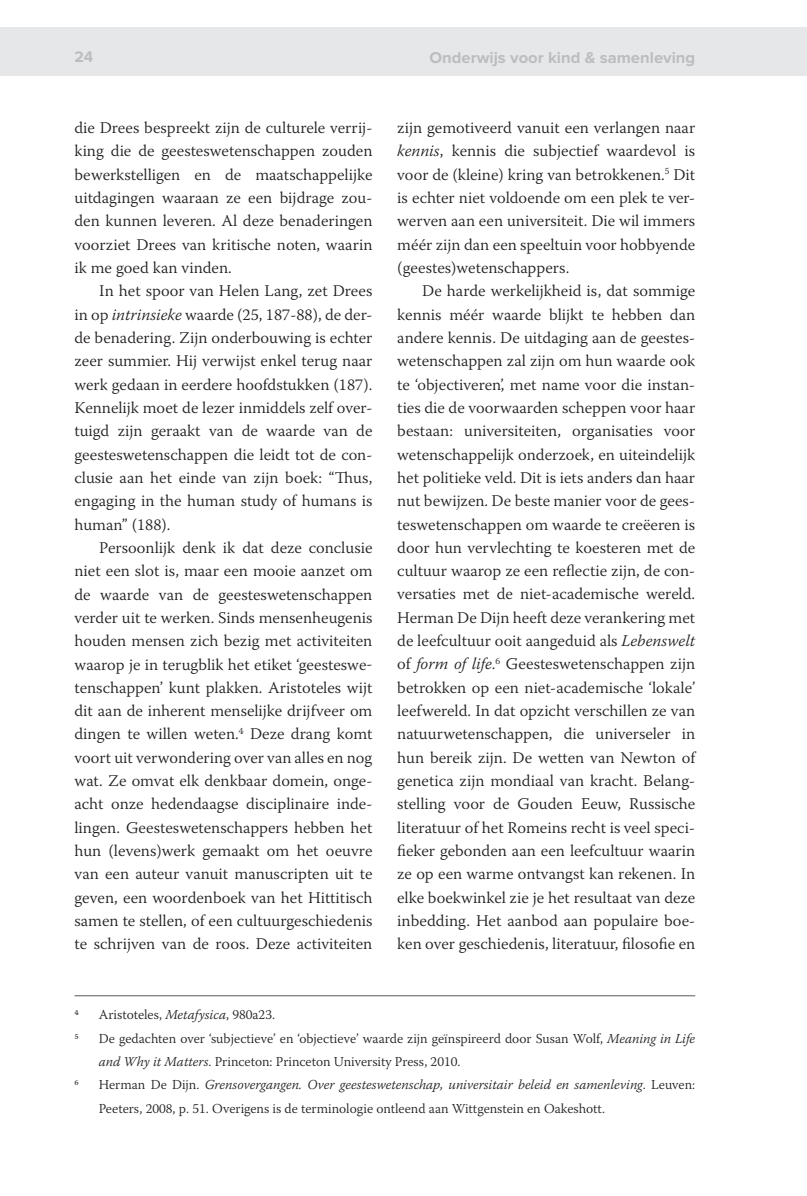
<style>
.page{position:relative;width:807px;height:1196px;background:#fff}
.page>*{position:absolute;margin:0;border:0;box-sizing:border-box;transform-origin:0 0}
.t1{font:300 16.28px/23.3px "Warnock Pro";color:#231f20;text-align:justify}
.t2{font:700 16.28px "Proxima Nova";color:#bcbdc0}
.t3{font:700 15.75px "Proxima Nova";color:#bcbdc0}
.t4{font:300 13.65px/23.3px "Warnock Pro";color:#231f20}
.s1{font-style:italic}
</style>
<div class="page">
<div style="left:0;top:27px;width:806px;height:49px;background:#e6e7e9"></div>
<hr style="left:74px;top:995px;width:620px;height:1px;background:#57585a">
<p class="t3" style="left:74px;top:47px;width:20px">24</p>
<p class="t2" style="left:429px;top:48px;width:267px">Onderwijs voor kind &amp; samenleving</p>
<p class="t1" style="left:74px;top:116px;width:299px">die Drees bespreekt zijn de culturele verrij&shy;king die de geesteswetenschappen zouden bewerkstelligen en de maatschappelijke uitdagingen waaraan ze een bijdrage zou&shy;den kunnen leveren. Al deze benaderingen voorziet Drees van kritische noten, waarin ik me goed kan vinden.</p>
<p class="t1" style="left:74px;top:279px;width:299px;text-indent:25px">In het spoor van Helen Lang, zet Drees in op <span class="s1">intrinsieke</span> waarde (25, 187-88), de der&shy;de benadering. Zijn onderbouwing is echter zeer summier. Hij verwijst enkel terug naar werk gedaan in eerdere hoofdstukken (187).<br>Kennelijk moet de lezer inmiddels zelf over&shy;tuigd zijn geraakt van de waarde van de geesteswetenschappen die leidt tot de con&shy;clusie aan het einde van zijn boek: “Thus, engaging in the human study of humans is human” (188).</p>
<p class="t1" style="left:74px;top:535px;width:299px;text-indent:25px">Persoonlijk denk ik dat deze conclusie niet een slot is, maar een mooie aanzet om de waarde van de geesteswetenschappen verder uit te werken. Sinds mensenheugenis houden mensen zich bezig met activiteiten waarop je in terugblik het etiket ‘geesteswe&shy;tenschappen’ kunt plakken. Aristoteles wijt dit aan de inherent menselijke drijfveer om dingen te willen weten.<sup>4</sup> Deze drang komt voort uit verwondering over van alles en nog wat. Ze omvat elk denkbaar domein, onge&shy;acht onze hedendaagse disciplinaire inde&shy;lingen. Geesteswetenschappers hebben het hun (levens)werk gemaakt om het oeuvre van een auteur vanuit manuscripten uit te geven, een woordenboek van het Hittitisch samen te stellen, of een cultuurgeschiedenis te schrijven van de roos. Deze activiteiten</p>
<p class="t1" style="left:397px;top:116px;width:299px">zijn gemotiveerd vanuit een verlangen naar <span class="s1">kennis</span>, kennis die subjectief waardevol is voor de (kleine) kring van betrokkenen.<sup>5</sup> Dit is echter niet voldoende om een plek te ver&shy;werven aan een universiteit. Die wil immers méér zijn dan een speeltuin voor hobbyende (geestes)wetenschappers.</p>
<p class="t1" style="left:397px;top:279px;width:299px;text-indent:25px">De harde werkelijkheid is, dat sommige kennis méér waarde blijkt te hebben dan andere kennis. De uitdaging aan de geestes&shy;wetenschappen zal zijn om hun waarde ook te ‘objectiveren’, met name voor die instan&shy;ties die de voorwaarden scheppen voor haar bestaan: universiteiten, organisaties voor wetenschappelijk onderzoek, en uiteindelijk het politieke veld. Dit is iets anders dan haar nut bewijzen. De beste manier voor de gees&shy;teswetenschappen om waarde te creëeren is door hun vervlechting te koesteren met de cultuur waarop ze een reflectie zijn, de con&shy;versaties met de niet-academische wereld.<br>Herman De Dijn heeft deze verankering met de leefcultuur ooit aangeduid als <span class="s1">Lebenswelt </span>of <span class="s1">form of life</span>.<sup>6</sup> Geesteswetenschappen zijn betrokken op een niet-academische ‘lokale’ leefwereld. In dat opzicht verschillen ze van natuurwetenschappen, die universeler in hun bereik zijn. De wetten van Newton of genetica zijn mondiaal van kracht. Belang&shy;stelling voor de Gouden Eeuw, Russische literatuur of het Romeins recht is veel speci&shy;fieker gebonden aan een leefcultuur waarin ze op een warme ontvangst kan rekenen. In elke boekwinkel zie je het resultaat van deze inbedding. Het aanbod aan populaire boe&shy;ken over geschiedenis, literatuur, filosofie en</p>
<p class="t4" style="left:74px;top:1003px;width:6px">4</p>
<p class="t4" style="left:99px;top:1003px;width:178px">Aristoteles, <span class="s1">Metafysica</span>, 980a23.</p>
<p class="t4" style="left:74px;top:1026px;width:6px">5</p>
<p class="t4" style="left:99px;top:1026px;width:597px">De gedachten over ‘subjectieve’ en ‘objectieve’ waarde zijn geïnspireerd door Susan Wolf, <span class="s1">Meaning in Life and Why it Matters</span>. Princeton: Princeton University Press, 2010.</p>
<p class="t4" style="left:74px;top:1073px;width:6px">6</p>
<p class="t4" style="left:99px;top:1073px;width:597px">Herman De Dijn. <span class="s1">Grensovergangen. Over geesteswetenschap, universitair beleid en samenleving</span>. Leuven:<br>Peeters, 2008, p. 51. Overigens is de terminologie ontleend aan Wittgenstein en Oakeshott.</p>
</div>
